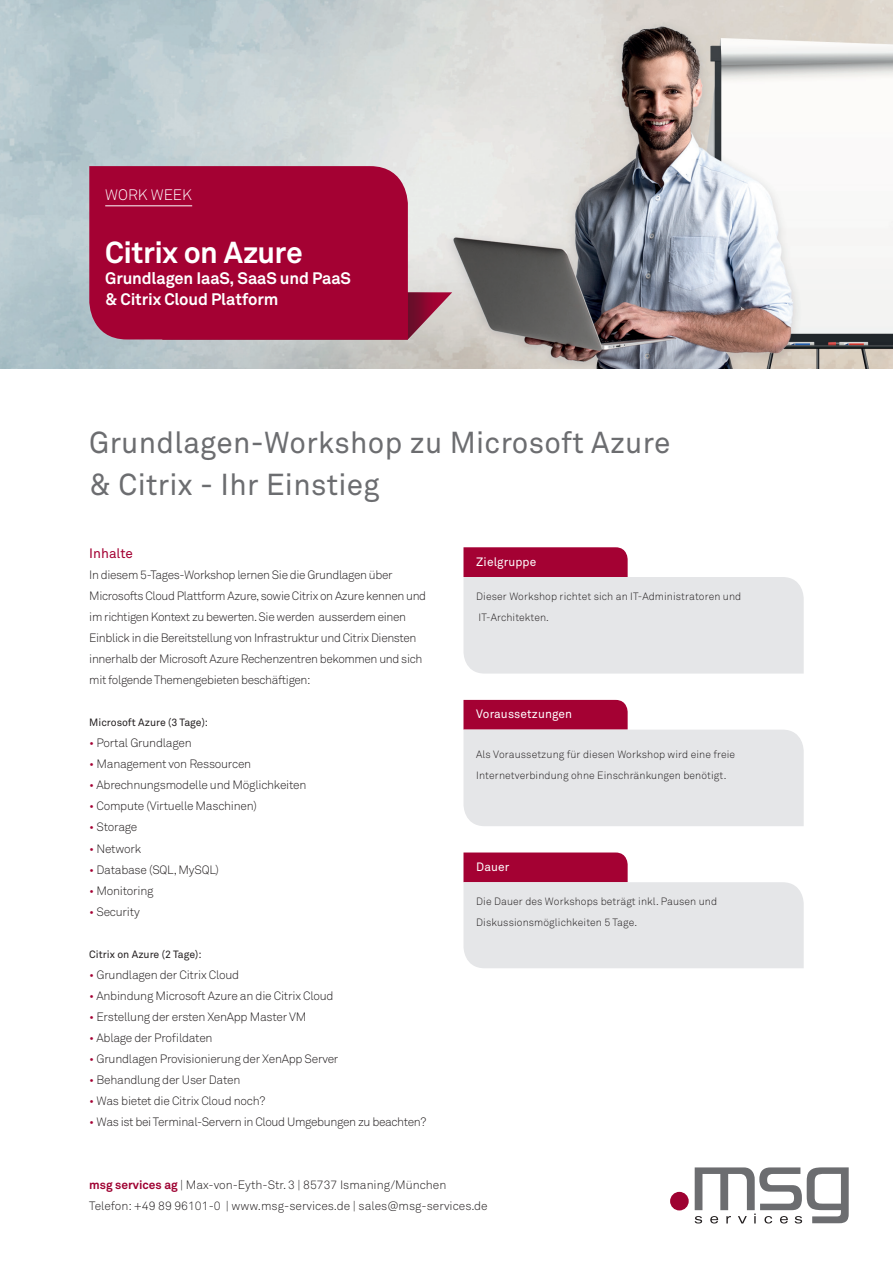
<style>
.page{position:relative;width:893px;height:1263px;background:#fff}
.page>*{position:absolute;margin:0;border:0;box-sizing:border-box;transform-origin:0 0}
.t1{font:30px/42.2px "Akkurat Std";letter-spacing:.01em;color:#6c6d70}
.t2{font:700 30px "Akkurat Std";letter-spacing:-.02em;color:#fff}
.t3{font:700 16.5px/21px "Akkurat Std";letter-spacing:-.01em;color:#fff}
.t4{font:300 15px "Akkurat Std";color:#fff}
.t5{font:13.5px "Akkurat Std";color:#a40133}
.t6{font:300 12px/21px "Akkurat Std";letter-spacing:-.025em;color:#231f20}
.t7{font:300 12px "Akkurat Std";color:#231f20}
.t8{font:12px "Akkurat Std";letter-spacing:.01em;color:#fff}
.t9{font:300 10.5px/21px "Akkurat Std";letter-spacing:.01em;color:#231f20}
.t10{font:10.5px "Akkurat Std";color:#231f20}
.s1{color:#a40133}
.s2{font-weight:700;color:#9e0131}
</style>
<div class="page">
<img style="left:0;top:0;width:893px;height:369px">
<div style="left:670px;top:1192px;width:19px;height:18px;background:#9e0131;border-radius:50%"></div>
<svg style="left:695px;top:1167px;width:154px;height:56px"></svg>
<svg style="left:408px;top:292px;width:44px;height:47px;background:#aa6a7a"></svg>
<div style="left:89px;top:166px;width:319px;height:173px;background:#a40133"></div>
<svg style="left:463px;top:547px;width:341px;height:127px;background:#e1cfd6"></svg>
<svg style="left:463px;top:700px;width:341px;height:126px;background:#e1cfd6"></svg>
<svg style="left:463px;top:852px;width:341px;height:116px;background:#e0cdd5"></svg>
<hr style="left:105px;top:205px;width:87px;height:1px;background:#fff">
<p class="t4" style="left:105px;top:186px;width:88px">WORK WEEK</p>
<p class="t2" style="left:105px;top:234px;width:199px">Citrix on Azure</p>
<p class="t3" style="left:105px;top:268px;width:247px">Grundlagen IaaS, SaaS und PaaS &amp; Citrix Cloud Platform</p>
<p class="t1" style="left:89px;top:421px;width:583px">Grundlagen-Workshop zu Microsoft Azure &amp; Citrix - Ihr Einstieg</p>
<p class="t5" style="left:89px;top:545px;width:45px">Inhalte</p>
<p class="t6" style="left:89px;top:564px;width:338px">In diesem 5-Tages-Workshop lernen Sie die Grundlagen über Microsofts Cloud Plattform Azure, sowie Citrix on Azure kennen und im richtigen Kontext zu bewerten. Sie werden ausserdem einen Einblick in die Bereitstellung von Infrastruktur und Citrix Diensten innerhalb der Microsoft Azure Rechenzentren bekommen und sich mit folgende Themengebieten beschäftigen:</p>
<p class="t10" style="left:89px;top:716px;width:120px">Microsoft Azure (3 Tage):</p>
<p class="t6" style="left:89px;top:732px;width:104px"><span class="s1">•</span> Portal Grundlagen</p>
<p class="t6" style="left:89px;top:754px;width:163px"><span class="s1">•</span> Management von Ressourcen</p>
<p class="t6" style="left:89px;top:775px;width:219px"><span class="s1">•</span> Abrechnungsmodelle und Möglichkeiten</p>
<p class="t6" style="left:89px;top:796px;width:169px"><span class="s1">•</span> Compute (Virtuelle Maschinen)</p>
<p class="t6" style="left:89px;top:817px;width:50px"><span class="s1">•</span> Storage</p>
<p class="t6" style="left:89px;top:838px;width:53px"><span class="s1">•</span> Network</p>
<p class="t6" style="left:89px;top:859px;width:131px"><span class="s1">•</span> Database (SQL, MySQL)</p>
<p class="t6" style="left:89px;top:880px;width:66px"><span class="s1">•</span> Monitoring</p>
<p class="t6" style="left:89px;top:901px;width:52px"><span class="s1">•</span> Security</p>
<p class="t10" style="left:89px;top:948px;width:114px">Citrix on Azure (2 Tage):</p>
<p class="t6" style="left:89px;top:964px;width:151px"><span class="s1">•</span> Grundlagen der Citrix Cloud</p>
<p class="t6" style="left:89px;top:985px;width:246px"><span class="s1">•</span> Anbindung Microsoft Azure an die Citrix Cloud</p>
<p class="t6" style="left:89px;top:1006px;width:219px"><span class="s1">•</span> Erstellung der ersten XenApp Master VM</p>
<p class="t6" style="left:89px;top:1027px;width:125px"><span class="s1">•</span> Ablage der Profildaten</p>
<p class="t6" style="left:89px;top:1048px;width:251px"><span class="s1">•</span> Grundlagen Provisionierung der XenApp Server</p>
<p class="t6" style="left:89px;top:1069px;width:153px"><span class="s1">•</span> Behandlung der User Daten</p>
<p class="t6" style="left:89px;top:1090px;width:178px"><span class="s1">•</span> Was bietet die Citrix Cloud noch?</p>
<p class="t6" style="left:89px;top:1111px;width:338px"><span class="s1">•</span> Was ist bei Terminal-Servern in Cloud Umgebungen zu beachten?</p>
<p class="t8" style="left:476px;top:554px;width:61px">Zielgruppe</p>
<p class="t9" style="left:476px;top:586px;width:266px">Dieser Workshop richtet sich an IT-Administratoren und<br>IT-Architekten.</p>
<p class="t8" style="left:476px;top:707px;width:97px">Voraussetzungen</p>
<p class="t9" style="left:476px;top:744px;width:260px">Als Voraussetzung für diesen Workshop wird eine freie<br>Internetverbindung ohne Einschränkungen benötigt.</p>
<p class="t8" style="left:476px;top:859px;width:35px">Dauer</p>
<p class="t9" style="left:476px;top:891px;width:242px">Die Dauer des Workshops beträgt inkl. Pausen und<br>Diskussionsmöglichkeiten 5 Tage.</p>
<p class="t7" style="left:89px;top:1178px;width:358px"><span class="s2">msg services ag</span> | Max-von-Eyth-Str. 3 | 85737 Ismaning/München</p>
<p class="t7" style="left:89px;top:1199px;width:400px">Telefon: +49 89 96101-0 | www.msg-services.de | sales@msg-services.de</p>
</div>
